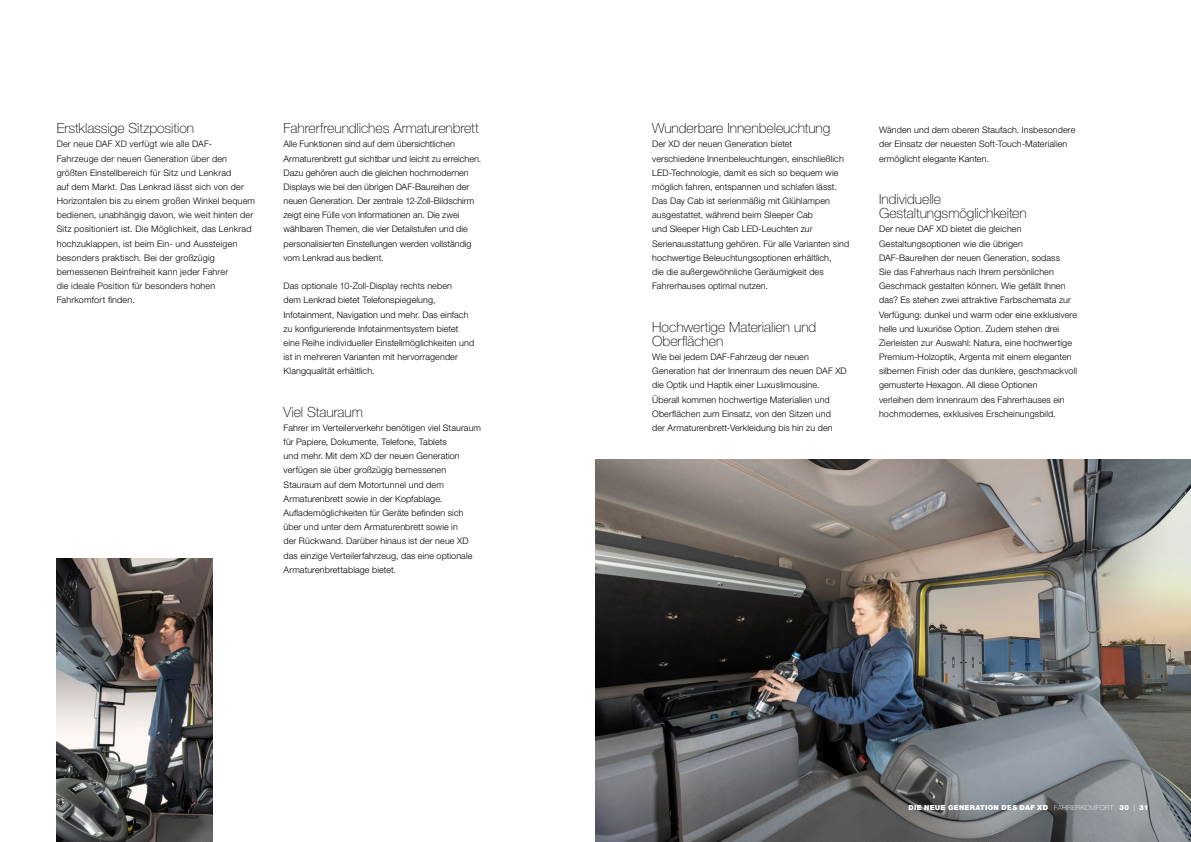
<style>
.page{position:relative;width:1191px;height:842px;background:#fff}
.page>*{position:absolute;margin:0;border:0;box-sizing:border-box;transform-origin:0 0}
.t1{font:100 14px/14.2px "Helvetica Neue LT Pro";letter-spacing:-.005em;color:#000}
.t2{font:300 9px/14.2px "Helvetica Neue LT Pro";letter-spacing:.01em;color:#000}
.t3{font:900 7px "Helvetica Neue LT Pro";letter-spacing:.04em;color:#fff}
.s1{font-weight:100}
.s2{font-weight:300}
</style>
<div class="page">
<img style="left:57px;top:558px;width:156px;height:284px">
<img style="left:595px;top:459px;width:596px;height:383px">
<h1 class="t1" style="left:57px;top:121px;width:139px">Erstklassige Sitzposition</h1>
<p class="t2" style="left:57px;top:137px;width:200px">Der neue DAF XD verfügt wie alle DAF-Fahrzeuge der neuen Generation über den größten Einstellbereich für Sitz und Lenkrad<br>auf dem Markt. Das Lenkrad lässt sich von der Horizontalen bis zu einem großen Winkel bequem bedienen, unabhängig davon, wie weit hinten der Sitz positioniert ist. Die Möglichkeit, das Lenkrad hochzuklappen, ist beim Ein- und Aussteigen besonders praktisch. Bei der großzügig bemessenen Beinfreiheit kann jeder Fahrer<br>die ideale Position für besonders hohen Fahrkomfort finden.</p>
<h1 class="t1" style="left:283px;top:121px;width:197px">Fahrerfreundliches Armaturenbrett</h1>
<p class="t2" style="left:283px;top:137px;width:199px">Alle Funktionen sind auf dem übersichtlichen Armaturenbrett gut sichtbar und leicht zu erreichen.<br>Dazu gehören auch die gleichen hochmodernen Displays wie bei den übrigen DAF-Baureihen der neuen Generation. Der zentrale 12-Zoll-Bildschirm zeigt eine Fülle von Informationen an. Die zwei wählbaren Themen, die vier Detailstufen und die personalisierten Einstellungen werden vollständig vom Lenkrad aus bedient.</p>
<p class="t2" style="left:283px;top:279px;width:192px">Das optionale 10-Zoll-Display rechts neben<br>dem Lenkrad bietet Telefonspiegelung, Infotainment, Navigation und mehr. Das einfach zu konfigurierende Infotainmentsystem bietet eine Reihe individueller Einstellmöglichkeiten und ist in mehreren Varianten mit hervorragender Klangqualität erhältlich.</p>
<h1 class="t1" style="left:283px;top:405px;width:81px">Viel Stauraum</h1>
<p class="t2" style="left:283px;top:420px;width:199px">Fahrer im Verteilerverkehr benötigen viel Stauraum für Papiere, Dokumente, Telefone, Tablets<br>und mehr. Mit dem XD der neuen Generation verfügen sie über großzügig bemessenen Stauraum auf dem Motortunnel und dem Armaturenbrett sowie in der Kopfablage.<br>Auflademöglichkeiten für Geräte befinden sich über und unter dem Armaturenbrett sowie in<br>der Rückwand. Darüber hinaus ist der neue XD das einzige Verteilerfahrzeug, das eine optionale Armaturenbrettablage bietet.</p>
<h1 class="t1" style="left:652px;top:121px;width:180px">Wunderbare Innenbeleuchtung</h1>
<p class="t2" style="left:652px;top:137px;width:198px">Der XD der neuen Generation bietet<br>verschiedene Innenbeleuchtungen, einschließlich LED-Technologie, damit es sich so bequem wie möglich fahren, entspannen und schlafen lässt.<br>Das Day Cab ist serienmäßig mit Glühlampen ausgestattet, während beim Sleeper Cab<br>und Sleeper High Cab LED-Leuchten zur Serienausstattung gehören. Für alle Varianten sind hochwertige Beleuchtungsoptionen erhältlich,<br>die die außergewöhnliche Geräumigkeit des Fahrerhauses optimal nutzen.</p>
<h1 class="t1" style="left:652px;top:320px;width:166px">Hochwertige Materialien und<br>Oberflächen</h1>
<p class="t2" style="left:652px;top:350px;width:196px">Wie bei jedem DAF-Fahrzeug der neuen Generation hat der Innenraum des neuen DAF XD die Optik und Haptik einer Luxuslimousine.<br>Überall kommen hochwertige Materialien und Oberflächen zum Einsatz, von den Sitzen und<br>der Armaturenbrett-Verkleidung bis hin zu den</p>
<p class="t2" style="left:879px;top:123px;width:198px">Wänden und dem oberen Staufach. Insbesondere der Einsatz der neuesten Soft-Touch-Materialien ermöglicht elegante Kanten.</p>
<h1 class="t1" style="left:879px;top:192px;width:149px">Individuelle<br>Gestaltungsmöglichkeiten</h1>
<p class="t2" style="left:879px;top:222px;width:199px">Der neue DAF XD bietet die gleichen Gestaltungsoptionen wie die übrigen DAF-Baureihen der neuen Generation, sodass<br>Sie das Fahrerhaus nach Ihrem persönlichen Geschmack gestalten können. Wie gefällt Ihnen das? Es stehen zwei attraktive Farbschemata zur Verfügung: dunkel und warm oder eine exklusivere helle und luxuriöse Option. Zudem stehen drei Zierleisten zur Auswahl: Natura, eine hochwertige Premium-Holzoptik, Argenta mit einem eleganten silbernen Finish oder das dunklere, geschmackvoll gemusterte Hexagon. All diese Optionen<br>verleihen dem Innenraum des Fahrerhauses ein hochmodernes, exklusives Erscheinungsbild.</p>
<p class="t3" style="left:908px;top:803px;width:241px">DIE NEUE GENERATION DES DAF XD <span class="s1">FAHRERKOMFORT</span> 30 <span class="s2">|</span> 31</p>
</div>
